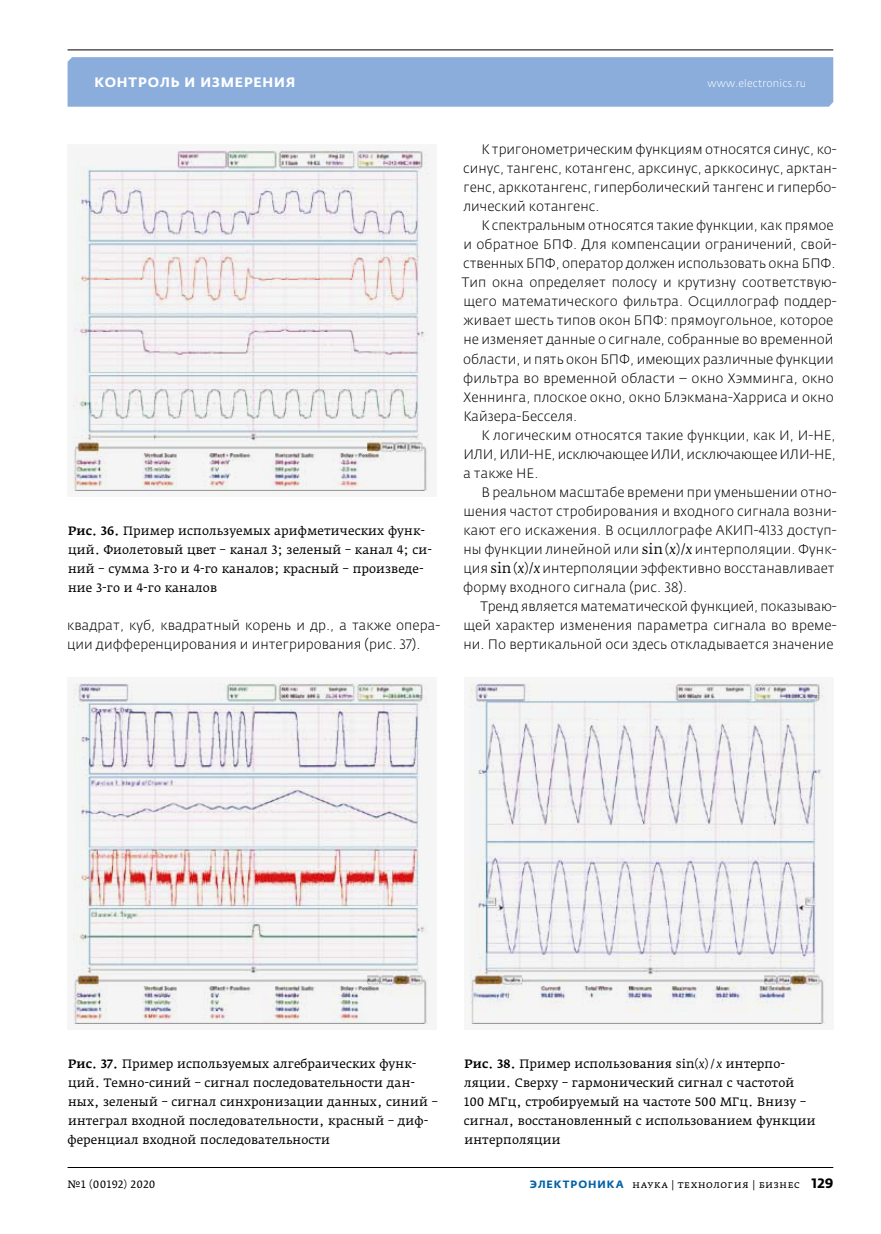
<style>
.page{position:relative;width:881px;height:1234px;background:#fff}
.page>*{position:absolute;margin:0;border:0;box-sizing:border-box;transform-origin:0 0}
.t1{font:300 13.5px/19px "Fedra Sans Pro";letter-spacing:.005em;color:#000}
.t2{font:700 13.5px "Fedra Sans Alt Pro";letter-spacing:.06em;color:#fff}
.t3{font:12px/19px "Fedra Serif A Pro";letter-spacing:.005em;color:#000}
.t4{font:10.5px "Fedra Serif A Pro";letter-spacing:.03em;color:#000}
.t5{font:300 10.5px "Fedra Sans Pro";letter-spacing:.015em;color:#fff}
.s1{font-weight:500}
.s2{font-family:"Fedra Serif B Pro";font-weight:400}
.s3{font-family:"Fedra Serif B Pro";font-weight:400;font-style:italic}
.s4{font-family:"Fedra Serif B Pro";font-style:italic}
.s5{font-family:"Fedra Sans Alt Pro";font-weight:700;color:#0061a7}
.s6{font-family:"Fedra Sans Pro";font-weight:700;font-size:13.5px}
</style>
<div class="page">
<div style="left:67px;top:57px;width:765px;height:50px;background:#8baddc"></div>
<hr style="left:67px;top:49px;width:765px;height:1px;background:#000">
<hr style="left:68px;top:1166px;width:764px;height:1px;background:#000">
<div style="left:68px;top:145px;width:368px;height:351px;background:#f6f6f6"></div>
<img style="left:74px;top:150px;width:354px;height:341px">
<div style="left:68px;top:677px;width:368px;height:352px;background:#f6f6f6"></div>
<img style="left:74px;top:683px;width:353px;height:340px">
<div style="left:464px;top:677px;width:368px;height:352px;background:#f6f6f6"></div>
<img style="left:470px;top:683px;width:354px;height:340px">
<p class="t2" style="left:95px;top:74px;width:202px">Контроль и измерения</p>
<p class="t5" style="left:707px;top:77px;width:100px">www.electronics.ru</p>
<p class="t3" style="left:68px;top:521px;width:365px"><span class="s1">Рис. 36.</span> Пример используемых арифметических функ‑ ций. Фиолетовый цвет – канал 3; зеленый – канал 4; си‑ ний – сумма 3-го и 4-го каналов; красный – произведе‑ ние 3-го и 4-го каналов</p>
<p class="t1" style="left:67px;top:615px;width:374px">квадрат, куб, квадратный корень и др., а также опера&shy;ции дифференцирования и интегрирования (рис. 37).</p>
<p class="t1" style="left:463px;top:140px;width:375px;text-align:justify;text-indent:18px">К тригонометрическим функциям относятся синус, ко&shy;синус, тангенс, котангенс, арксинус, арккосинус, арктан&shy;генс, арккотангенс, гиперболический тангенс и гипербо&shy;лический котангенс.</p>
<p class="t1" style="left:462px;top:216px;width:376px;text-indent:19px">К спектральным относятся такие функции, как прямое и обратное БПФ. Для компенсации ограничений, свой&shy;ственных БПФ, оператор должен использовать окна БПФ.<br>Тип окна определяет полосу и крутизну соответствую&shy;щего математического фильтра. Осциллограф поддер&shy;живает шесть типов окон БПФ: прямоугольное, которое не изменяет данные о сигнале, собранные во временной области, и пять окон БПФ, имеющих различные функции фильтра во временной области – окно Хэмминга, окно Хеннинга, плоское окно, окно Блэкмана-Харриса и окно Кайзера-Бесселя.</p>
<p class="t1" style="left:463px;top:425px;width:374px;text-align:justify;text-indent:18px">К логическим относятся такие функции, как И, И-НЕ, ИЛИ, ИЛИ-НЕ, исключающее ИЛИ, исключающее ИЛИ-НЕ, а также НЕ.</p>
<p class="t1" style="left:463px;top:482px;width:375px;text-indent:18px">В реальном масштабе времени при уменьшении отно&shy;шения частот стробирования и входного сигнала возни&shy;кают его искажения. В осциллографе АКИП‑4133 доступ&shy;ны функции линейной или <span class="s2">sin(</span><span class="s3">x</span><span class="s2">)/</span><span class="s3">x</span> интерполяции. Функ&shy;ция <span class="s2">sin(</span><span class="s3">x</span><span class="s2">)/</span><span class="s3">x</span> интерполяции эффективно восстанавливает форму входного сигнала (рис. 38).</p>
<p class="t1" style="left:463px;top:596px;width:374px;text-align:justify;text-indent:17px">Tренд является математической функцией, показываю&shy;щей характер изменения параметра сигнала во време&shy;ни. По вертикальной оси здесь откладывается значение</p>
<p class="t3" style="left:68px;top:1053px;width:371px"><span class="s1">Рис. 37.</span> Пример используемых алгебраических функ‑ ций. Темно-синий – сигнал последовательности дан‑ ных, зеленый – сигнал синхронизации данных, синий – интеграл входной последовательности, красный – диф‑ ференциал входной последовательности</p>
<p class="t3" style="left:464px;top:1053px;width:353px"><span class="s1">Рис. 38.</span> Пример использования sin(<span class="s4">x</span>)/ <span class="s4">x</span> интерпо‑ ляции. Сверху – гармонический сигнал с частотой 100 МГц, стробируемый на частоте 500 МГц. Внизу – сигнал, восстановленный с использованием функции интерполяции</p>
<p class="t4" style="left:67px;top:1177px;width:89px">№1 (00192) 2020</p>
<p class="t4" style="left:529px;top:1177px;width:305px"><span class="s5">ЭЛЕКТРОНИКА</span> наука | технология | бизнес <span class="s6">129</span></p>
</div>
